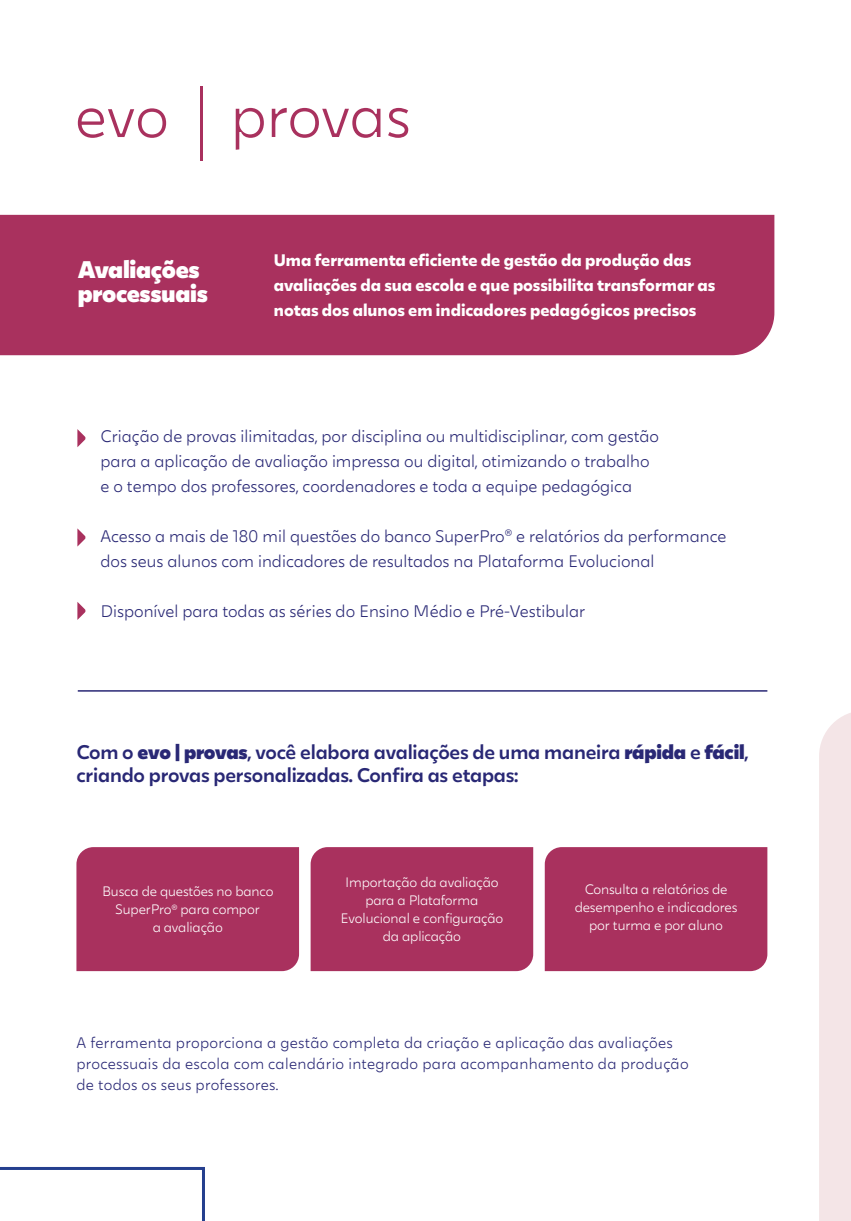
<style>
.page{position:relative;width:851px;height:1221px;background:#fff}
.page>*{position:absolute;margin:0;border:0;box-sizing:border-box;transform-origin:0 0}
.t1{font:900 23.7px/23.9px "Evo";letter-spacing:-.01em;color:#fff}
.t2{font:600 19.5px/23px "Evo";letter-spacing:-.01em;color:#292875}
.t3{font:300 16.5px/25px "Evo";color:#292875}
.t4{font:700 16.5px/25px "Evo";color:#fff}
.t5{font:300 15px/21px "Evo";letter-spacing:.02em;color:#292875}
.t6{font:300 13.5px/18px "Evo";letter-spacing:-.01em;color:#fff;text-align:center}
.s1{font-weight:900}
</style>
<div class="page">
<div style="left:819px;top:713px;width:31px;height:507px;background:#f4e5e7"></div>
<svg style="left:0;top:1167px;width:205px;height:53px"></svg>
<div style="left:0;top:215px;width:774px;height:140px;background:#a9315e"></div>
<svg style="left:236px;top:108px;width:28px;height:42px"></svg>
<svg style="left:272px;top:108px;width:108px;height:30px"></svg>
<svg style="left:388px;top:108px;width:20px;height:30px"></svg>
<svg style="left:78px;top:108px;width:88px;height:30px"></svg>
<hr style="left:200px;top:86px;width:3px;height:74px;background:#a9315e">
<div style="left:76px;top:847px;width:223px;height:124px;background:#a9315e"></div>
<div style="left:310px;top:847px;width:223px;height:124px;background:#a9315e"></div>
<div style="left:544px;top:847px;width:223px;height:124px;background:#a9315e"></div>
<hr style="left:78px;top:690px;width:689px;height:1px;background:#292875">
<svg style="left:77px;top:429px;width:9px;height:18px"></svg>
<svg style="left:77px;top:528px;width:9px;height:18px"></svg>
<svg style="left:77px;top:602px;width:9px;height:18px"></svg>
<h1 class="t1" style="left:78px;top:257px;width:131px">Avaliações processuais</h1>
<p class="t4" style="left:274px;top:248px;width:443px">Uma ferramenta eficiente de gestão da produção das avaliações da sua escola e que possibilita transformar as notas dos alunos em indicadores pedagógicos precisos</p>
<p class="t3" style="left:101px;top:423px;width:560px">Criação de provas ilimitadas, por disciplina ou multidisciplinar, com gestão para a aplicação de avaliação impressa ou digital, otimizando o trabalho e o tempo dos professores, coordenadores e toda a equipe pedagógica</p>
<p class="t3" style="left:101px;top:523px;width:627px">Acesso a mais de 180 mil questões do banco SuperPro<sup>®</sup> e relatórios da performance dos seus alunos com indicadores de resultados na Plataforma Evolucional</p>
<p class="t3" style="left:101px;top:598px;width:486px">Disponível para todas as séries do Ensino Médio e Pré-Vestibular</p>
<p class="t2" style="left:76px;top:740px;width:673px">Com o <span class="s1">evo | provas</span>, você elabora avaliações de uma maneira <span class="s1">rápida</span> e <span class="s1">fácil</span>, criando provas personalizadas. Confira as etapas:</p>
<p class="t6" style="left:102px;top:882px;width:173px">Busca de questões no banco<br>SuperPro<sup>®</sup> para compor<br>a avaliação</p>
<p class="t6" style="left:340px;top:873px;width:164px">Importação da avaliação para a Plataforma<br>Evolucional e configuração da aplicação</p>
<p class="t6" style="left:574px;top:880px;width:164px">Consulta a relatórios de desempenho e indicadores por turma e por aluno</p>
<p class="t5" style="left:76px;top:1031px;width:613px">A ferramenta proporciona a gestão completa da criação e aplicação das avaliações processuais da escola com calendário integrado para acompanhamento da produção de todos os seus professores.</p>
</div>
